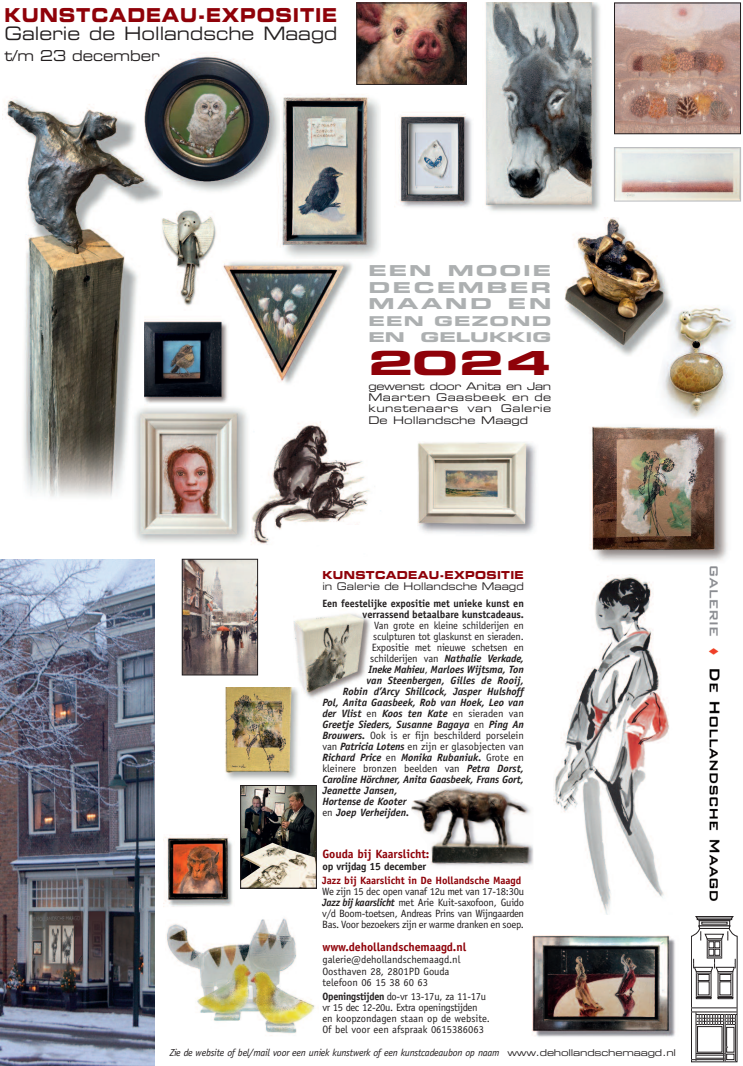
<style>
.page{position:relative;width:743px;height:1066px;background:#fff}
.page>*{position:absolute;margin:0;border:0;box-sizing:border-box;transform-origin:0 0}
.t1{font:33.2px "Eurostile LT Bold Extended Two";color:#8f0209;scale:1.38 1}
.t2{font:19.2px "Eurostile LT Bold Extended Two";letter-spacing:.055em;color:#8f0209;scale:.83 1}
.t3{font:18.5px "Eurostile LT Extended Two";color:#231f20;scale:.9 1}
.t4{font:15.1px/16.6px "Eurostile LT Bold Extended Two";letter-spacing:.13em;color:#adb0b1;text-align:justify;scale:1.3 1}
.t5{font:15px "Eurostile LT Extended Two";color:#231f20;scale:.9 1}
.t6{font:13.6px/16.6px "Eurostile LT Bold Extended Two";color:#adb0b1;scale:1.3 1}
.t7{font:700 12px "Officina Sans LT";color:#8f0209}
.t8{font:700 11.9px "Officina Sans LT";color:#8f0209}
.t9{font:11px "Eurostile LT Bold Extended Two";letter-spacing:.03em;color:#8f0209;scale:.9 1}
.t10{font:10.6px/10.8px "Officina Sans LT";letter-spacing:-.015em;color:#231f20}
.t11{font:italic 700 10.6px "Officina Sans LT";color:#231f20}
.t12{font:10.6px/11.3px "Eurostile LT Extended Two";letter-spacing:.04em;color:#231f20;text-align:justify}
.t13{font:700 10.6px/11px "Officina Sans LT";color:#231f20;text-align:right;scale:.95 1}
.t14{font:700 10.6px "Officina Sans LT";color:#8f0209}
.t15{font:700 10.6px "Officina Sans LT";color:#231f20}
.t16{font:10.5px "Eurostile LT Extended Two";color:#231f20;scale:.9 1}
.t17{font:italic 10.2px "Officina Sans LT";letter-spacing:-.02em;color:#231f20}
.t18{font:9.3px "Eurostile LT Extended Two";letter-spacing:-.02em;color:#231f20}
.s1{font-weight:400;font-style:normal}
.s2{font-weight:700;font-style:italic}
.s3{font-weight:700}
</style>
<div class="page">
<img style="left:532px;top:935px;width:143px;height:102px">
<img style="left:293px;top:613px;width:77px;height:86px">
<img style="left:2px;top:98px;width:160px;height:399px">
<img style="left:249px;top:422px;width:132px;height:137px">
<div style="left:133px;top:393px;width:116px;height:170px;background:#fff"></div>
<img style="left:134px;top:408px;width:114px;height:135px">
<img style="left:358px;top:5px;width:106px;height:78px">
<div style="left:356px;top:3px;width:110px;height:82px;border:1px solid #231f20"></div>
<img style="left:278px;top:94px;width:102px;height:163px">
<img style="left:1px;top:559px;width:153px;height:507px">
<img style="left:708px;top:566px;width:12px;height:335px">
<svg style="left:691px;top:916px;width:46px;height:146px"></svg>
<img style="left:417px;top:442px;width:119px;height:92px">
<img style="left:137px;top:52px;width:142px;height:143px">
<img style="left:223px;top:261px;width:130px;height:123px">
<img style="left:590px;top:426px;width:138px;height:135px">
<img style="left:485px;top:3px;width:115px;height:208px">
<img style="left:616px;top:5px;width:122px;height:127px">
<div style="left:614px;top:3px;width:126px;height:131px;border:1px solid #231f20"></div>
<img style="left:394px;top:114px;width:78px;height:94px">
<img style="left:564px;top:217px;width:104px;height:139px">
<img style="left:144px;top:316px;width:86px;height:87px">
<img style="left:616px;top:149px;width:122px;height:50px">
<div style="left:614px;top:147px;width:126px;height:54px;border:1px solid #bcbdc0"></div>
<img style="left:166px;top:918px;width:149px;height:118px">
<img style="left:184px;top:561px;width:72px;height:112px">
<div style="left:182px;top:559px;width:76px;height:116px;border:1px solid #231f20"></div>
<img style="left:225px;top:687px;width:76px;height:93px">
<img style="left:164px;top:834px;width:69px;height:73px">
<img style="left:411px;top:786px;width:122px;height:81px">
<img style="left:242px;top:787px;width:72px;height:56px">
<img style="left:242px;top:843px;width:72px;height:43px">
<div style="left:240px;top:785px;width:76px;height:103px;border:1px solid #231f20"></div>
<img style="left:650px;top:290px;width:84px;height:128px">
<img style="left:553px;top:574px;width:116px;height:340px">
<img style="left:153px;top:204px;width:64px;height:107px">
<div style="left:322px;top:526px;width:70px;height:21px;background:#fff"></div>
<h2 class="t2" style="left:5px;top:8px;width:402px">KUNSTCADEAU-EXPOSITIE</h2>
<h3 class="t3" style="left:5px;top:27px;width:371px">Galerie de Hollandsche Maagd</h3>
<h3 class="t5" style="left:5px;top:50px;width:174px">t/m 23 december</h3>
<h3 class="t4" style="left:368px;top:263px;width:142px">EEN MOOIE DECEMBER MAAND EN</h3>
<p class="t6" style="left:368px;top:314px;width:142px">EEN GEZOND<br>EN GELUKKIG</p>
<h1 class="t1" style="left:368px;top:351px;width:134px">2024</h1>
<p class="t12" style="left:368px;top:381px;width:184px">gewenst door Anita en Jan Maarten Gaasbeek en de kunstenaars van Galerie De Hollandsche Maagd</p>
<p class="t9" style="left:322px;top:571px;width:225px">KUNSTCADEAU-EXPOSITIE</p>
<p class="t16" style="left:322px;top:583px;width:225px">in Galerie de Hollandsche Maagd</p>
<p class="t13" style="left:322px;top:599px;width:214px">Een feestelijke expositie met unieke kunst en verrassend betaalbare kunstcadeaus.</p>
<p class="t10" style="left:374px;top:621px;width:151px">Van grote en kleine schilderijen en</p>
<p class="t10" style="left:373px;top:632px;width:152px">sculpturen tot glaskunst en sieraden.</p>
<p class="t10" style="left:372px;top:643px;width:154px">Expositie met nieuwe schetsen en</p>
<p class="t11" style="left:370px;top:654px;width:155px"><span class="s1">schilderijen van</span> Nathalie Verkade,</p>
<p class="t11" style="left:368px;top:665px;width:157px">Ineke Mahieu<span class="s1">,</span> Marloes Wijtsma, Ton</p>
<p class="t11" style="left:366px;top:676px;width:159px">van Steenbergen, Gilles de Rooij,</p>
<p class="t11" style="left:343px;top:687px;width:183px">Robin d’Arcy Shillcock, Jasper Hulshoff</p>
<p class="t11" style="left:322px;top:698px;width:203px">Pol, Anita Gaasbeek, Rob van Hoek, Leo van</p>
<p class="t11" style="left:322px;top:709px;width:203px">der Vlist <span class="s1">en</span> Koos ten Kate <span class="s1">en sieraden van</span></p>
<p class="t11" style="left:322px;top:720px;width:203px">Greetje Sieders, Susanne Bagaya <span class="s1">en</span> Ping An</p>
<p class="t10" style="left:322px;top:731px;width:203px"><span class="s2">Brouwers.</span> Ook is er fijn beschilderd porselein</p>
<p class="t10" style="left:322px;top:742px;width:203px">van <span class="s2">Patricia Lotens</span> en zijn er glasobjecten van</p>
<p class="t11" style="left:322px;top:753px;width:203px">Richard Price <span class="s1">en</span> Monika Rubaniuk. <span class="s1">Grote en</span></p>
<p class="t10" style="left:322px;top:764px;width:203px">kleinere bronzen beelden van <span class="s2">Petra Dorst,</span></p>
<p class="t11" style="left:322px;top:775px;width:203px">Caroline Hörchner, Anita Gaasbeek, Frans Gort,</p>
<p class="t11" style="left:322px;top:786px;width:77px">Jeanette Jansen,</p>
<p class="t11" style="left:322px;top:797px;width:86px">Hortense de Kooter</p>
<p class="t11" style="left:322px;top:808px;width:88px"><span class="s1">en</span> Joep Verheijden.</p>
<p class="t7" style="left:322px;top:849px;width:108px">Gouda bij Kaarslicht:</p>
<p class="t15" style="left:322px;top:862px;width:105px">op vrijdag 15 december</p>
<p class="t14" style="left:322px;top:876px;width:200px">Jazz bij Kaarslicht in De Hollandsche Maagd</p>
<p class="t10" style="left:322px;top:886px;width:203px;text-align:justify">We zijn 15 dec open vanaf 12u met van 17-18:30u <span class="s2">Jazz bij kaarslicht</span> met Arie Kuit-saxofoon, Guido v/d Boom-toetsen, Andreas Prins van Wijngaarden Bas. Voor bezoekers zijn er warme dranken en soep.</p>
<p class="t8" style="left:322px;top:943px;width:145px">www.dehollandschemaagd.nl</p>
<p class="t10" style="left:322px;top:955px;width:140px;line-height:11.1px">galerie@dehollandschemaagd.nl<br>Oosthaven 28, 2801PD Gouda telefoon 06 15 38 60 63</p>
<p class="t10" style="left:322px;top:992px;width:169px"><span class="s3">Openingstijden</span> do-vr 13-17u, za 11-17u vr 15 dec 12-20u. Extra openingstijden en koopzondagen staan op de website.<br>Of bel voor een afspraak 0615386063</p>
<p class="t17" style="left:170px;top:1049px;width:331px">Zie de website of bel/mail voor een uniek kunstwerk of een kunstcadeaubon op naam</p>
<p class="t18" style="left:507px;top:1049px;width:170px">www.dehollandschemaagd.nl</p>
</div>
